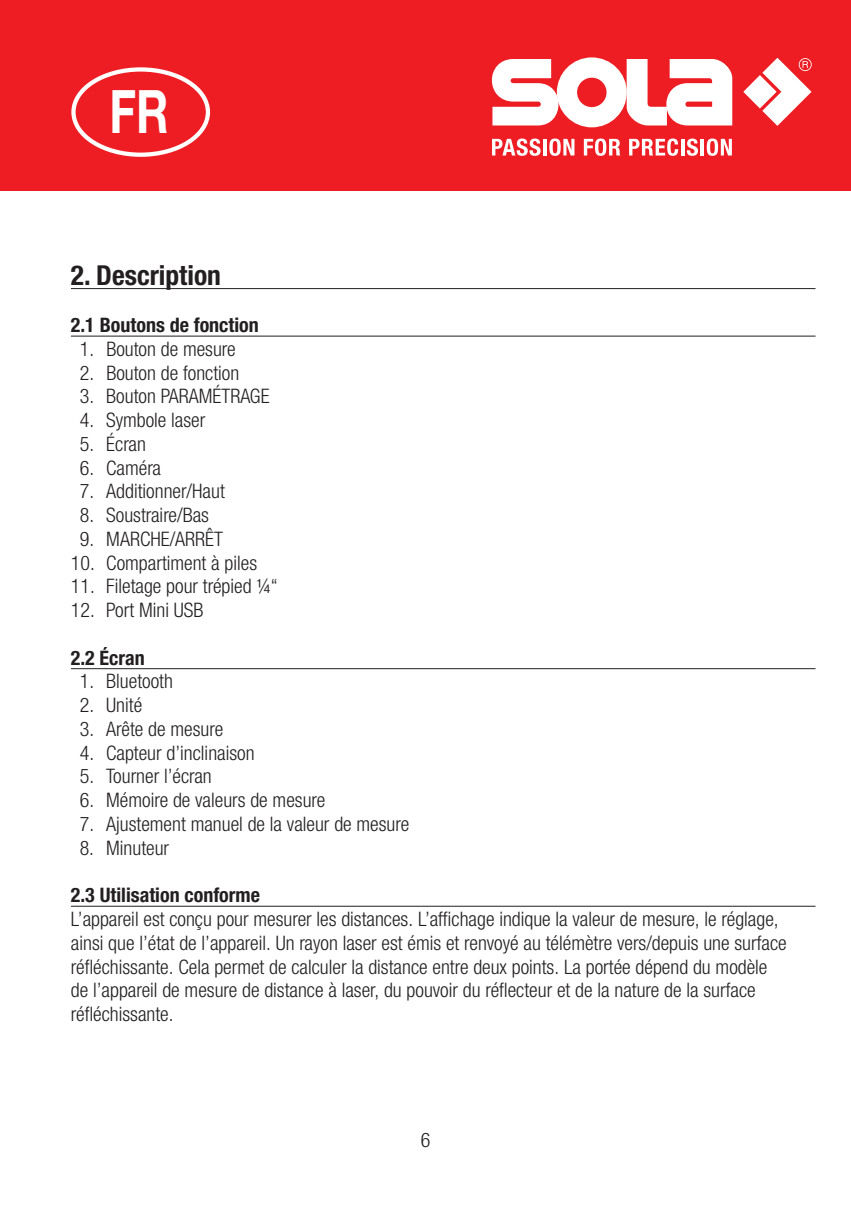
<style>
.page{position:relative;width:851px;height:1205px;background:#fff}
.page>*{position:absolute;margin:0;border:0;box-sizing:border-box;transform-origin:0 0}
.t1{font:700 60px "Helvetica Neue LTW1 G";color:#fff;scale:.75 1}
.t2{font:700 condensed 27.5px "Helvetica Neue LTW1 G";color:#231f20}
.t3{font:300 condensed 20px/23.8px "Helvetica Neue LTW1 G";color:#231f20}
.t4{font:700 condensed 20px "Helvetica Neue LTW1 G";color:#231f20}
</style>
<div class="page">
<div style="left:0;top:0;width:850px;height:191px;background:#ee1d23"></div>
<svg style="left:491px;top:57px;width:241px;height:70px"></svg>
<svg style="left:743px;top:58px;width:68px;height:68px"></svg>
<svg style="left:492px;top:139px;width:48px;height:17px"></svg>
<hr style="left:543px;top:139px;width:3px;height:16px;background:#fff">
<svg style="left:549px;top:139px;width:25px;height:17px"></svg>
<svg style="left:583px;top:139px;width:37px;height:17px"></svg>
<svg style="left:629px;top:139px;width:49px;height:17px"></svg>
<hr style="left:681px;top:139px;width:3px;height:16px;background:#fff">
<svg style="left:686px;top:139px;width:11px;height:17px"></svg>
<hr style="left:700px;top:139px;width:3px;height:16px;background:#fff">
<svg style="left:706px;top:139px;width:25px;height:17px"></svg>
<div style="left:71px;top:67px;width:139px;height:90px;border:4px solid #fff;border-radius:50%"></div>
<hr style="left:71px;top:288px;width:744px;height:1px;background:#231f20">
<hr style="left:71px;top:906px;width:744px;height:1px;background:#231f20">
<hr style="left:71px;top:336px;width:744px;height:1px;background:#231f20">
<hr style="left:71px;top:668px;width:744px;height:1px;background:#231f20">
<h1 class="t1" style="left:109px;top:75px;width:80px">FR</h1>
<h2 class="t2" style="left:71px;top:258px;width:152px">2. Description</h2>
<p class="t4" style="left:71px;top:313px;width:189px">2.1 Boutons de fonction</p>
<p class="t3" style="left:80px;top:337px;width:157px">1. Bouton de mesure</p>
<p class="t3" style="left:80px;top:361px;width:161px">2. Bouton de fonction</p>
<p class="t3" style="left:80px;top:385px;width:191px">3. Bouton PARAMÉTRAGE</p>
<p class="t3" style="left:80px;top:408px;width:127px">4. Symbole laser</p>
<p class="t3" style="left:80px;top:432px;width:68px">5. Écran</p>
<p class="t3" style="left:80px;top:456px;width:83px">6. Caméra</p>
<p class="t3" style="left:80px;top:480px;width:146px">7. Additionner/Haut</p>
<p class="t3" style="left:80px;top:503px;width:131px">8. Soustraire/Bas</p>
<p class="t3" style="left:80px;top:527px;width:145px">9. MARCHE/ARRÊT</p>
<p class="t3" style="left:71px;top:551px;width:188px">10. Compartiment à piles</p>
<p class="t3" style="left:71px;top:574px;width:208px">11. Filetage pour trépied ¼“</p>
<p class="t3" style="left:71px;top:598px;width:134px">12. Port Mini USB</p>
<p class="t4" style="left:71px;top:645px;width:75px">2.2 Écran</p>
<p class="t3" style="left:80px;top:669px;width:95px">1. Bluetooth</p>
<p class="t3" style="left:80px;top:693px;width:64px">2. Unité</p>
<p class="t3" style="left:80px;top:717px;width:145px">3. Arête de mesure</p>
<p class="t3" style="left:80px;top:741px;width:176px">4. Capteur d’inclinaison</p>
<p class="t3" style="left:80px;top:764px;width:133px">5. Tourner l’écran</p>
<p class="t3" style="left:80px;top:788px;width:247px">6. Mémoire de valeurs de mesure</p>
<p class="t3" style="left:80px;top:812px;width:331px">7. Ajustement manuel de la valeur de mesure</p>
<p class="t3" style="left:80px;top:836px;width:91px">8. Minuteur</p>
<p class="t4" style="left:71px;top:883px;width:190px">2.3 Utilisation conforme</p>
<p class="t3" style="left:71px;top:907px;width:717px">L’appareil est conçu pour mesurer les distances. L’affichage indique la valeur de mesure, le réglage, ainsi que l’état de l’appareil. Un rayon laser est émis et renvoyé au télémètre vers/depuis une surface réfléchissante. Cela permet de calculer la distance entre deux points. La portée dépend du modèle de l’appareil de mesure de distance à laser, du pouvoir du réflecteur et de la nature de la surface réfléchissante.</p>
<p class="t3" style="left:420px;top:1128px;width:11px">6</p>
</div>
